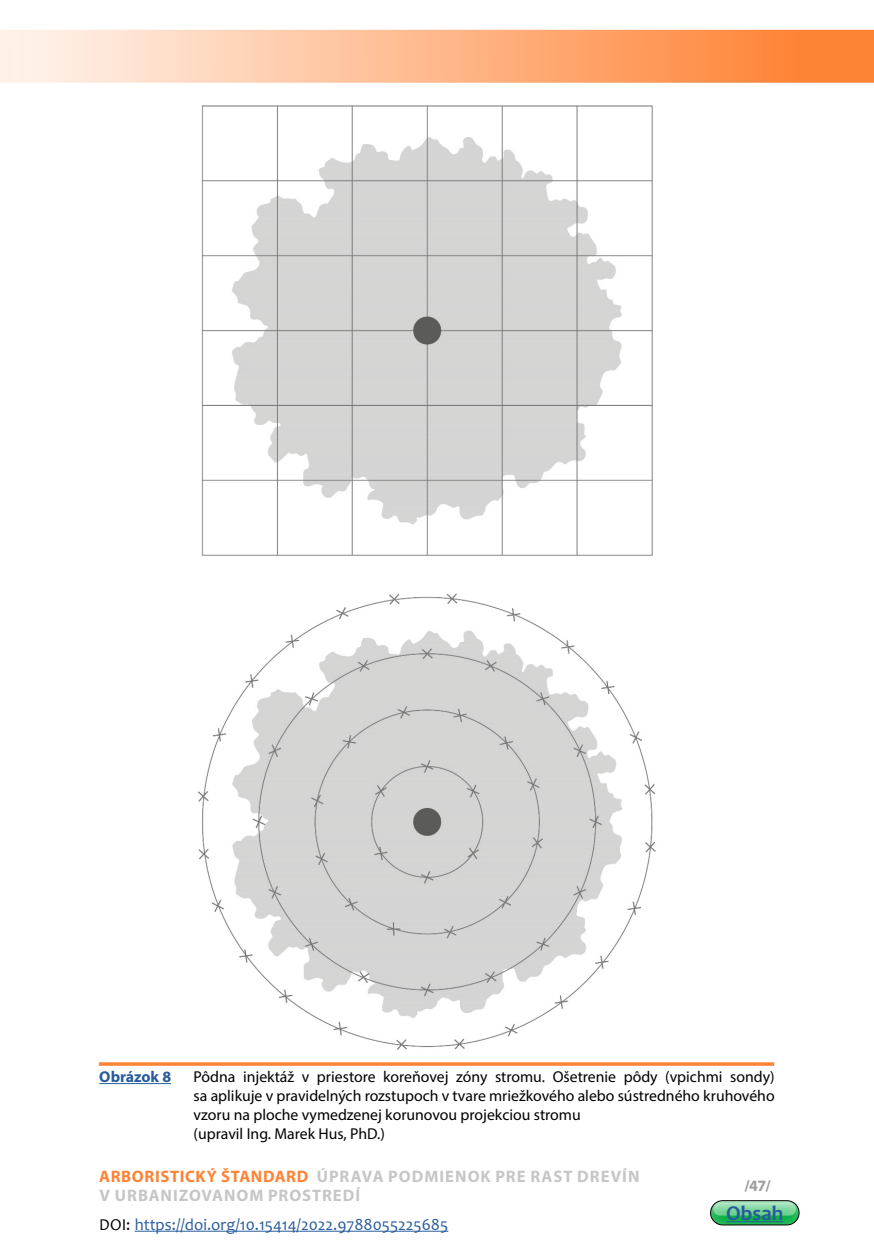
<style>
.page{position:relative;width:874px;height:1241px;background:#fff}
.page>*{position:absolute;margin:0;border:0;box-sizing:border-box;transform-origin:0 0}
.t1{font:700 21px "Candara";color:#275b9b}
.t2{font:700 16.62px/19.9px "Myriad Pro";letter-spacing:.055em;color:#c6c6c6}
.t3{font:16.62px "Candara";color:#275b9b}
.t4{font:15.75px/18.9px "Myriad Pro";color:#000}
.t5{font:700 15.75px "Myriad Pro";color:#275b9b}
.t6{font:700 15.75px "Myriad Pro";color:#9d9d9c}
.s1{color:#ff8335}
.s2{color:#000}
</style>
<div class="page">
<svg style="left:99px;top:30px;width:774px;height:53px;background:#ffb181"></svg>
<svg style="left:0;top:30px;width:99px;height:53px;background:#ffede3"></svg>
<div style="left:694px;top:1189px;width:119px;height:37px;background:#fff;opacity:.31"></div>
<div style="left:709px;top:1199px;width:90px;height:26px;border:1px solid #000;border-radius:12px"></div>
<svg style="left:713px;top:1202px;width:82px;height:13px"></svg>
<hr style="left:726px;top:1221px;width:56px;height:1px;background:#275b9b">
<hr style="left:135px;top:1230px;width:313px;height:1px;background:#275b9b">
<hr style="left:99px;top:1082px;width:72px;height:1px;background:#275b9b">
<img style="left:198px;top:105px;width:458px;height:945px">
<hr style="left:99px;top:1062px;width:674px;height:3px;background:#ff8335">
<p class="t5" style="left:99px;top:1066px;width:73px">Obrázok 8</p>
<p class="t4" style="left:193px;top:1066px;width:582px">Pôdna injektáž v priestore koreňovej zóny stromu. Ošetrenie pôdy (vpichmi sondy) sa aplikuje v pravidelných rozstupoch v tvare mriežkového alebo sústredného kruhového vzoru na ploche vymedzenej korunovou projekciou stromu<br>(upravil Ing. Marek Hus, PhD.)</p>
<p class="t2" style="left:99px;top:1165px;width:541px"><span class="s1">ARBORISTICKÝ ŠTANDARD</span> ÚPRAVA PODMIENOK PRE RAST DREVÍN<br>V URBANIZOVANOM PROSTREDÍ</p>
<p class="t3" style="left:99px;top:1213px;width:350px"><span class="s2">DOI:</span> https://doi.org/10.15414/2022.9788055225685</p>
<p class="t6" style="left:744px;top:1175px;width:28px">/47/</p>
<h1 class="t1" style="left:726px;top:1200px;width:58px">Obsah</h1>
</div>
